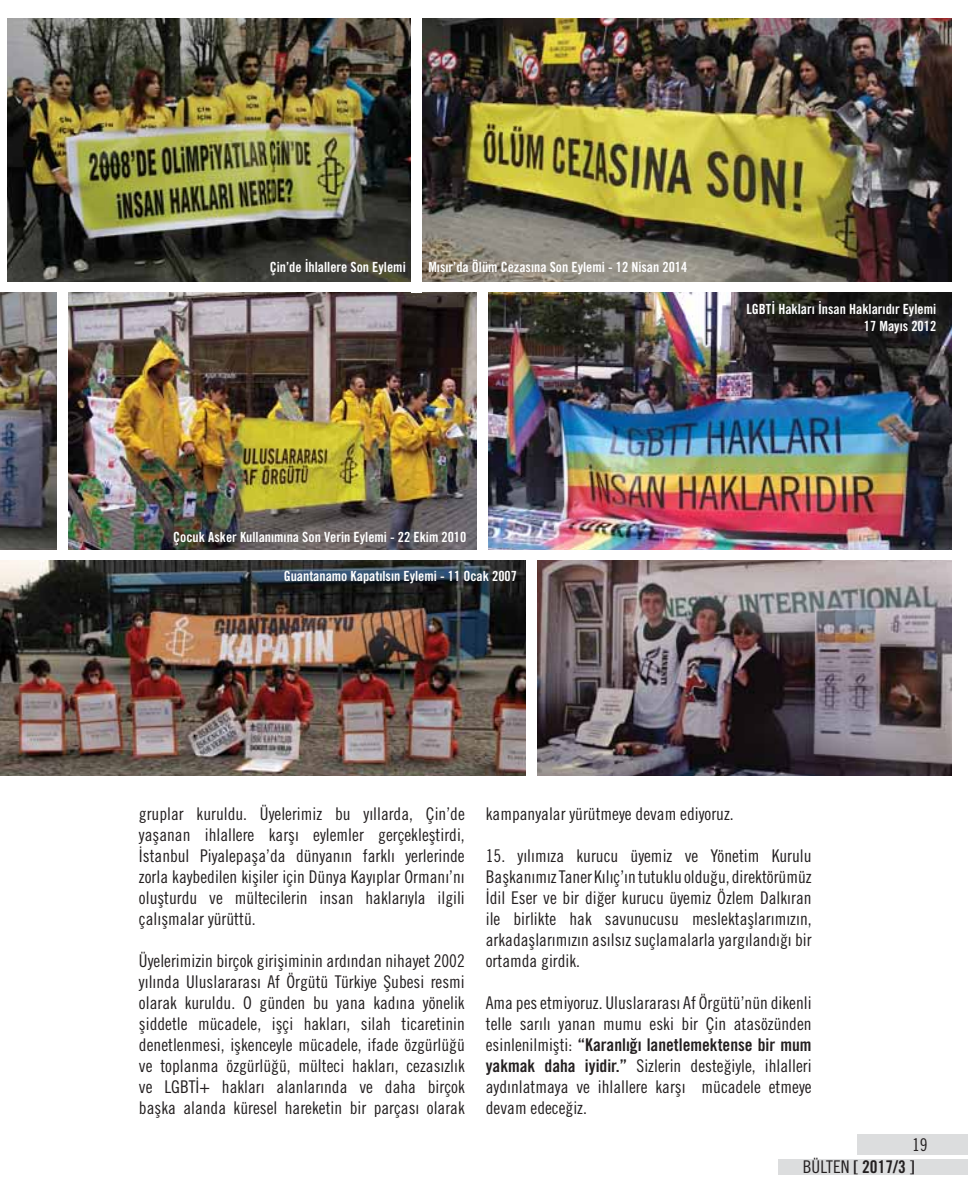
<style>
.page{position:relative;width:968px;height:1191px;background:#fff}
.page>*{position:absolute;margin:0;border:0;box-sizing:border-box;transform-origin:0 0}
.t1{font:17.5px/21px "Trade Gothic LT Std Cn 18";color:#231f20;text-align:justify}
.t2{font:17.5px "Trade Gothic LT Std Bd Cn 20";color:#231f20}
.t3{font:14px/16.8px "Trade Gothic LT Std Bd Cn 20";color:#fff;text-align:right}
.s1{font-family:"Trade Gothic LT Std Cn 18"}
.s2{font-family:"Trade Gothic LT Std Bd Cn 20"}
</style>
<div class="page">
<div style="left:777px;top:1159px;width:190px;height:15px;background:#dcddde"></div>
<div style="left:856px;top:1134px;width:111px;height:21px;background:#dcddde"></div>
<img style="left:7px;top:18px;width:404px;height:264px">
<img style="left:422px;top:18px;width:528px;height:264px">
<img style="left:0;top:292px;width:950px;height:483px">
<img style="left:0;top:555px;width:1px;height:220px">
<div style="left:0;top:550px;width:967px;height:10px;background:#fff"></div>
<div style="left:526px;top:555px;width:10px;height:240px;background:#fff"></div>
<div style="left:477px;top:286px;width:10px;height:269px;background:#fff"></div>
<div style="left:57px;top:286px;width:11px;height:269px;background:#fff"></div>
<p class="t3" style="left:269px;top:260px;width:138px">Çin’de İhlallere Son Eylemi</p>
<p class="t3" style="left:428px;top:260px;width:260px">Mısır’da Ölüm Cezasına Son Eylemi - 12 Nisan 2014</p>
<p class="t3" style="left:746px;top:302px;width:191px">LGBTİ Hakları İnsan Haklarıdır Eylemi<br>17 Mayıs 2012</p>
<p class="t3" style="left:173px;top:530px;width:294px">Çocuk Asker Kullanımına Son Verin Eylemi - 22 Ekim 2010</p>
<p class="t3" style="left:284px;top:569px;width:235px">Guantanamo Kapatılsın Eylemi - 11 Ocak 2007</p>
<p class="t1" style="left:139px;top:805px;width:327px">gruplar kuruldu. Üyelerimiz bu yıllarda, Çin’de yaşanan ihlallere karşı eylemler gerçekleştirdi, İstanbul Piyalepaşa’da dünyanın farklı yerlerinde zorla kaybedilen kişiler için Dünya Kayıplar Ormanı’nı oluşturdu ve mültecilerin insan haklarıyla ilgili çalışmalar yürüttü.</p>
<p class="t1" style="left:139px;top:952px;width:327px">Üyelerimizin birçok girişiminin ardından nihayet 2002 yılında Uluslararası Af Örgütü Türkiye Şubesi resmi olarak kuruldu. O günden bu yana kadına yönelik şiddetle mücadele, işçi hakları, silah ticaretinin denetlenmesi, işkenceyle mücadele, ifade özgürlüğü ve toplanma özgürlüğü, mülteci hakları, cezasızlık ve LGBTİ+ hakları alanlarında ve daha birçok başka alanda küresel hareketin bir parçası olarak</p>
<p class="t1" style="left:485px;top:805px;width:249px">kampanyalar yürütmeye devam ediyoruz.</p>
<p class="t1" style="left:485px;top:847px;width:327px">15. yılımıza kurucu üyemiz ve Yönetim Kurulu Başkanımız Taner Kılıç’ın tutuklu olduğu, direktörümüz İdil Eser ve bir diğer kurucu üyemiz Özlem Dalkıran ile birlikte hak savunucusu meslektaşlarımızın, arkadaşlarımızın asılsız suçlamalarla yargılandığı bir ortamda girdik.</p>
<p class="t1" style="left:485px;top:994px;width:327px">Ama pes etmiyoruz. Uluslararası Af Örgütü’nün dikenli telle sarılı yanan mumu eski bir Çin atasözünden</p>
<p class="t2" style="left:485px;top:1038px;width:327px"><span class="s1">esinlenilmişti:</span> “Karanlığı lanetlemektense bir mum</p>
<p class="t1" style="left:485px;top:1057px;width:327px"><span class="s2">yakmak daha iyidir.”</span> Sizlerin desteğiyle, ihlalleri aydınlatmaya ve ihlallere karşı mücadele etmeye devam edeceğiz.</p>
<p class="t1" style="left:912px;top:1136px;width:17px">19</p>
<p class="t2" style="left:802px;top:1160px;width:113px"><span class="s1">BÜLTEN</span> [ 2017/3 ]</p>
</div>
